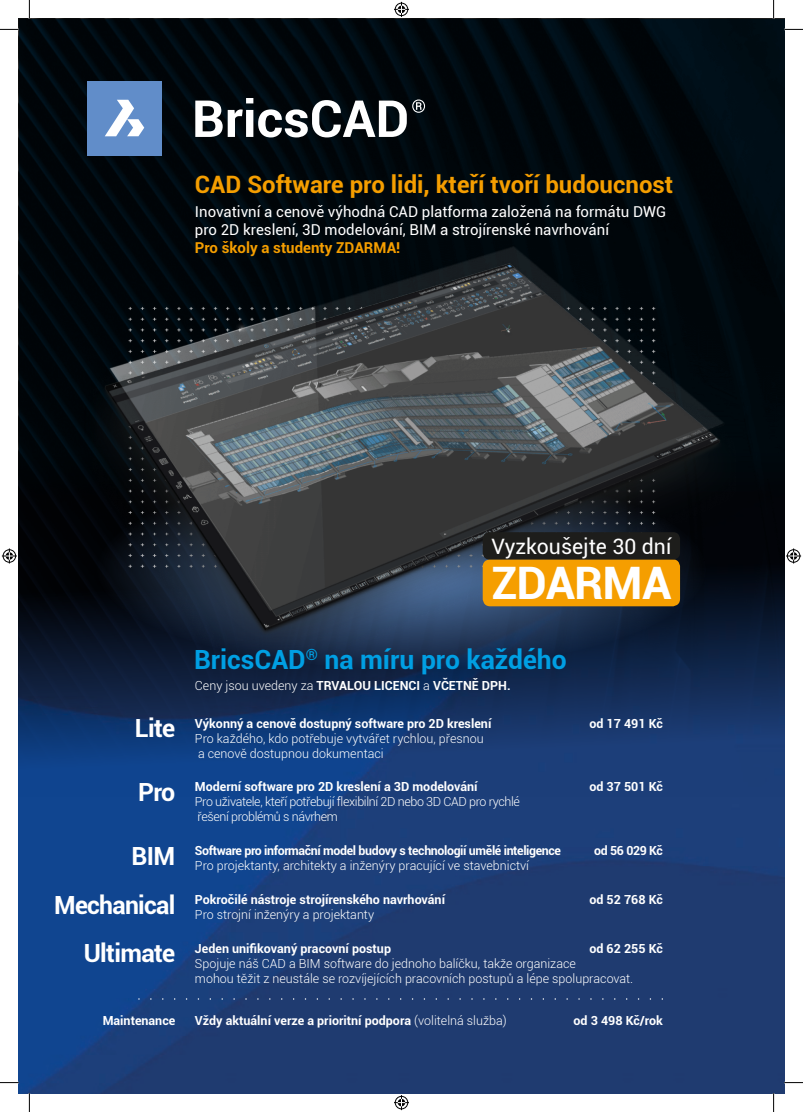
<style>
.page{position:relative;width:803px;height:1112px;background:#fff}
.page>*{position:absolute;margin:0;border:0;box-sizing:border-box;transform-origin:0 0}
.t1{font:700 44.75px "Roboto";color:#fff}
.t2{font:700 26.5px "Roboto";color:#009fe3}
.t3{font:700 25px "Roboto";letter-spacing:-.025em;color:#fff}
.t4{font:700 24px "Roboto";color:#f59e00}
.t5{font:21.25px "Roboto";color:#fff}
.t6{font:15px/18px "Roboto";color:#fff}
.t7{font:700 15px "Roboto";color:#f59e00}
.t8{font:700 12.5px "Roboto";color:#fff}
.t9{font:300 12.5px/15px "Roboto";color:#fff}
.t10{font:300 12.5px/15px "Roboto";letter-spacing:-.03em;color:#fff}
.t11{font:700 12.5px "Roboto";letter-spacing:-.03em;color:#fff}
.s1{font-weight:300}
</style>
<div class="page">
<img style="left:19px;top:795px;width:765px;height:297px">
<img style="left:19px;top:19px;width:765px;height:776px">
<svg style="left:195px;top:98px;width:230px;height:39px"></svg>
<div style="left:87px;top:81px;width:75px;height:74px;background:#618dc9"></div>
<svg style="left:105px;top:100px;width:39px;height:36px"></svg>
<img style="left:83px;top:246px;width:653px;height:413px">
<svg style="left:138px;top:998px;width:525px;height:1px"></svg>
<div style="left:483px;top:559px;width:197px;height:47px;background:#f59e00;border-radius:8px"></div>
<div style="left:483px;top:532px;width:197px;height:27px;background:#1d1d1b;border-radius:7px"></div>
<svg style="left:0;top:29px;width:19px;height:1px"></svg>
<svg style="left:784px;top:29px;width:19px;height:1px"></svg>
<svg style="left:0;top:1081px;width:19px;height:2px"></svg>
<svg style="left:784px;top:1081px;width:19px;height:2px"></svg>
<svg style="left:29px;top:0;width:1px;height:19px"></svg>
<svg style="left:29px;top:1092px;width:1px;height:19px"></svg>
<svg style="left:773px;top:0;width:1px;height:19px"></svg>
<svg style="left:773px;top:1092px;width:1px;height:19px"></svg>
<svg style="left:394px;top:2px;width:15px;height:15px"></svg>
<svg style="left:394px;top:1095px;width:15px;height:14px"></svg>
<svg style="left:2px;top:548px;width:15px;height:15px"></svg>
<svg style="left:786px;top:548px;width:15px;height:15px"></svg>
<h3 class="t4" style="left:195px;top:167px;width:480px">CAD Software pro lidi, kteří tvoří budoucnost</h3>
<p class="t6" style="left:195px;top:202px;width:473px">Inovativní a cenově výhodná CAD platforma založená na formátu DWG pro 2D kreslení, 3D modelování, BIM a strojírenské navrhování</p>
<p class="t7" style="left:195px;top:237px;width:207px">Pro školy a studenty ZDARMA!</p>
<h3 class="t5" style="left:491px;top:531px;width:181px">Vyzkoušejte 30 dní</h3>
<h1 class="t1" style="left:491px;top:551px;width:31px">zdarma</h1>
<h3 class="t3" style="left:135px;top:710px;width:42px">Lite</h3>
<h3 class="t3" style="left:138px;top:774px;width:39px">Pro</h3>
<h2 class="t2" style="left:194px;top:641px;width:374px">BricsCAD<sup>®</sup> na míru pro každého</h2>
<p class="t8" style="left:195px;top:676px;width:317px"><span class="s1">Ceny jsou uvedeny za</span> TRVALOU LICENCI <span class="s1">a</span> VČETNĚ DPH.</p>
<p class="t8" style="left:195px;top:714px;width:298px">Výkonný a cenově dostupný software pro 2D kreslení</p>
<p class="t8" style="left:589px;top:714px;width:75px">od 17 491 Kč</p>
<p class="t9" style="left:195px;top:730px;width:290px">Pro každého, kdo potřebuje vytvářet rychlou, přesnou a cenově dostupnou dokumentaci</p>
<p class="t8" style="left:195px;top:778px;width:284px">Moderní software pro 2D kreslení a 3D modelování</p>
<p class="t8" style="left:589px;top:778px;width:75px">od 37 501 Kč</p>
<p class="t10" style="left:195px;top:793px;width:326px">Pro uživatele, kteří potřebují flexibilní 2D nebo 3D CAD pro rychlé řešení problémů s návrhem</p>
<p class="t11" style="left:195px;top:841px;width:367px">Software pro informační model budovy s technologií umělé inteligence</p>
<p class="t8" style="left:594px;top:841px;width:70px">od 56 029 Kč</p>
<p class="t9" style="left:132px;top:857px;width:399px"><sup>BIM</sup> Pro projektanty, architekty a inženýry pracující ve stavebnictví</p>
<p class="t8" style="left:195px;top:890px;width:252px">Pokročilé nástroje strojírenského navrhování</p>
<p class="t8" style="left:589px;top:890px;width:75px">od 52 768 Kč</p>
<p class="t9" style="left:54px;top:906px;width:321px"><sup>Mechanical</sup> Pro strojní inženýry a projektanty</p>
<p class="t8" style="left:195px;top:939px;width:198px">Jeden unifikovaný pracovní postup</p>
<p class="t8" style="left:589px;top:939px;width:75px">od 62 255 Kč</p>
<p class="t9" style="left:195px;top:955px;width:440px">Spojuje náš CAD a BIM software do jednoho balíčku, takže organizace<br>mohou těžit z neustále se rozvíjejících pracovních postupů a lépe spolupracovat.</p>
<h3 class="t3" style="left:84px;top:935px;width:93px">Ultimate</h3>
<p class="t8" style="left:103px;top:1011px;width:74px">Maintenance</p>
<p class="t8" style="left:195px;top:1011px;width:313px">Vždy aktuální verze a prioritní podpora <span class="s1">(volitelná služba)</span></p>
<p class="t8" style="left:573px;top:1011px;width:91px">od 3 498 Kč/rok</p>
</div>
